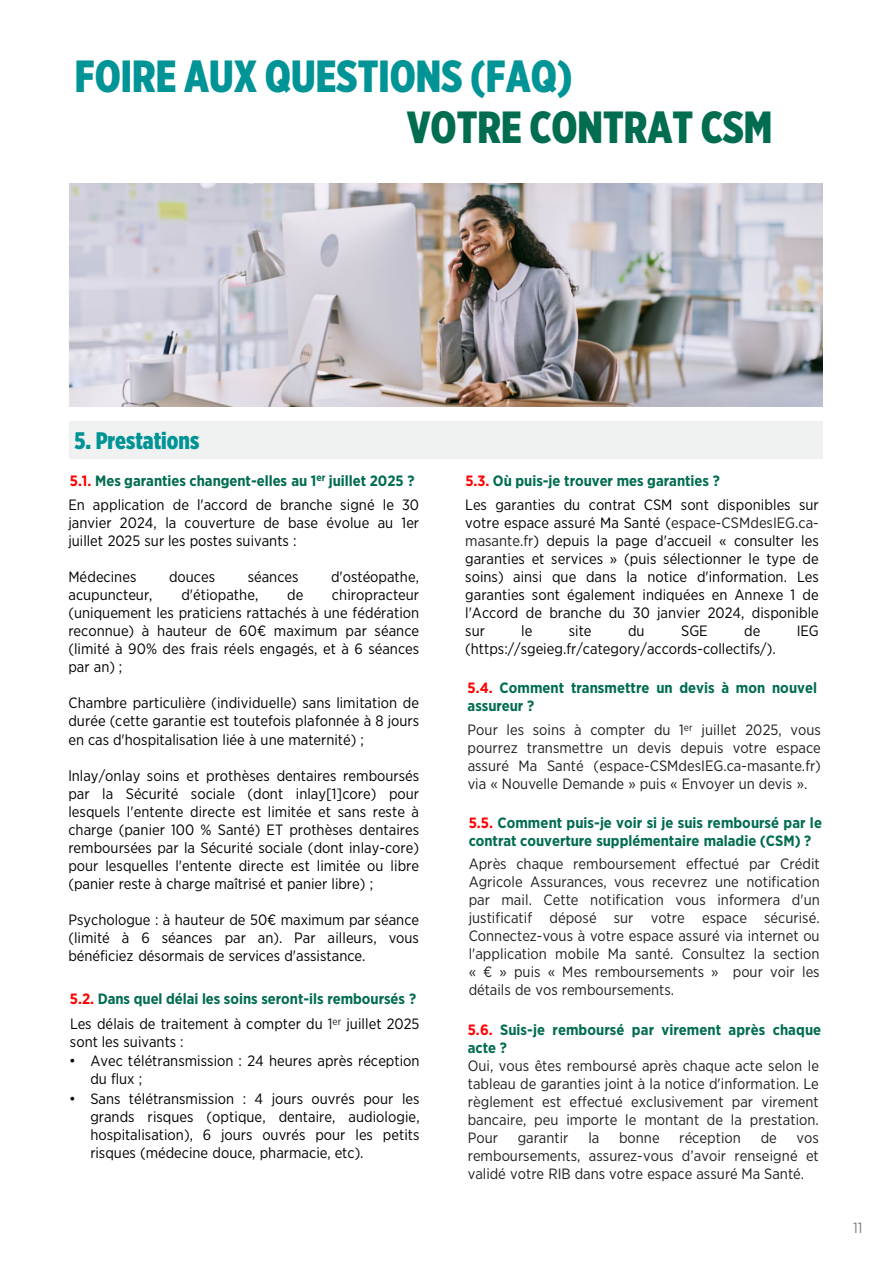
<style>
.page{position:relative;width:893px;height:1264px;background:#fff}
.page>*{position:absolute;margin:0;border:0;box-sizing:border-box;transform-origin:0 0}
.t1{font:900 45px "Gotham X Narrow";color:#009496}
.t2{font:900 45px "Gotham X Narrow";color:#006c50}
.t3{font:900 24px "Gotham X Narrow";color:#009496}
.t4{font:15px/18px "Gotham Narrow";color:#000;text-align:justify}
.t5{font:15px/18px "Gotham Narrow";color:#221f1f;text-align:justify}
.t6{font:700 15px/18px "Gotham Narrow";color:#006c50}
.t7{font:15px "Gotham Narrow";color:#7f7f7f}
.s1{color:#f00}
.s2{color:#221f1f}
.s3{font-family:"Arial"}
</style>
<div class="page">
<div style="left:69px;top:421px;width:753px;height:38px;background:#f0f1f1"></div>
<img style="left:68px;top:184px;width:754px;height:223px">
<p class="t1" style="left:75px;top:48px;width:499px">FOIRE AUX QUESTIONS (FAQ)</p>
<p class="t2" style="left:406px;top:99px;width:367px">VOTRE CONTRAT CSM</p>
<p class="t3" style="left:74px;top:426px;width:126px">5. Prestations</p>
<p class="t6" style="left:70px;top:471px;width:346px"><span class="s1">5.1.</span> Mes garanties changent-elles au 1<sup>er</sup> juillet 2025 ?</p>
<p class="t4" style="left:68px;top:496px;width:352px">En application de l'accord de branche signé le 30 janvier 2024, la couverture de base évolue au 1er juillet 2025 sur les postes suivants :</p>
<p class="t4" style="left:68px;top:568px;width:69px">Médecines</p>
<p class="t4" style="left:169px;top:568px;width:47px">douces</p>
<p class="t4" style="left:248px;top:568px;width:52px">séances</p>
<p class="t4" style="left:331px;top:568px;width:89px">d'ostéopathe,</p>
<p class="t4" style="left:68px;top:586px;width:86px">acupuncteur,</p>
<p class="t4" style="left:181px;top:586px;width:78px">d'étiopathe,</p>
<p class="t4" style="left:287px;top:586px;width:18px">de</p>
<p class="t4" style="left:68px;top:586px;width:352px;text-indent:263px">chiropracteur (uniquement les praticiens rattachés à une fédération reconnue) à hauteur de 60€ maximum par séance (limité à 90% des frais réels engagés, et à 6 séances par an) ;</p>
<p class="t4" style="left:68px;top:694px;width:352px">Chambre particulière (individuelle) sans limitation de durée (cette garantie est toutefois plafonnée à 8 jours en cas d'hospitalisation liée à une maternité) ;</p>
<p class="t4" style="left:68px;top:766px;width:352px">lnlay/onlay soins et prothèses dentaires remboursés par la Sécurité sociale (dont inlay[1]core) pour lesquels l'entente directe est limitée et sans reste à charge (panier 100 % Santé) ET prothèses dentaires remboursées par la Sécurité sociale (dont inlay-core) pour lesquelles l'entente directe est limitée ou libre (panier reste à charge maîtrisé et panier libre) ;</p>
<p class="t4" style="left:68px;top:910px;width:352px">Psychologue : à hauteur de 50€ maximum par séance (limité à 6 séances par an). Par ailleurs, vous bénéficiez désormais de services d'assistance.</p>
<p class="t6" style="left:70px;top:989px;width:348px"><span class="s1">5.2.</span> Dans quel délai les soins seront-ils remboursés ?</p>
<p class="t4" style="left:70px;top:1014px;width:351px">Les délais de traitement à compter du <span class="s2">1</span><sup>er</sup> juillet 2025 sont les suivants :</p>
<p class="t4" style="left:90px;top:1052px;width:330px;text-indent:-20px"><span class="s3">•</span> Avec télétransmission : 24 heures après réception du flux ;</p>
<p class="t4" style="left:90px;top:1089px;width:331px;text-indent:-20px"><span class="s3">•</span> Sans télétransmission : 4 jours ouvrés pour les grands risques (optique, dentaire, audiologie, hospitalisation), 6 jours ouvrés pour les petits risques (médecine douce, pharmacie, etc).</p>
<p class="t6" style="left:465px;top:472px;width:256px"><span class="s1">5.3.</span> Où puis-je trouver mes garanties ?</p>
<p class="t4" style="left:465px;top:495px;width:355px">Les garanties du contrat CSM sont disponibles sur votre espace assuré Ma Santé (<span class="s2">espace-CSMdesIEG.ca&shy;masante.fr</span>) depuis la page d'accueil « consulter les garanties et services » (puis sélectionner le type de soins) ainsi que dans la notice d'information. Les garanties sont également indiquées en Annexe 1 de l'Accord de branche du 30 janvier 2024, disponible sur</p>
<p class="t4" style="left:521px;top:621px;width:13px">le</p>
<p class="t4" style="left:568px;top:621px;width:24px">site</p>
<p class="t4" style="left:628px;top:621px;width:18px">du</p>
<p class="t4" style="left:681px;top:621px;width:28px">SGE</p>
<p class="t4" style="left:744px;top:621px;width:18px">de</p>
<p class="t4" style="left:796px;top:621px;width:24px">IEG</p>
<p class="t4" style="left:465px;top:639px;width:312px">(https://sgeieg.fr/category/accords-collectifs/).</p>
<p class="t6" style="left:467px;top:678px;width:351px"><span class="s1">5.4.</span> Comment transmettre un devis à mon nouvel assureur ?</p>
<p class="t5" style="left:467px;top:721px;width:355px">Pour les soins à compter du 1<sup>er</sup> juillet 2025, vous pourrez transmettre un devis depuis votre espace assuré Ma Santé (espace-CSMdesIEG.ca-masante.fr) via « Nouvelle Demande » puis « Envoyer un devis ».</p>
<p class="t6" style="left:468px;top:813px;width:355px"><span class="s1">5.5.</span> Comment puis-je voir si je suis remboursé par le contrat couverture supplémentaire maladie (CSM) ?</p>
<p class="t5" style="left:468px;top:854px;width:352px">Après chaque remboursement effectué par Crédit Agricole Assurances, vous recevrez une notification par mail. Cette notification vous informera d'un justificatif déposé sur votre espace sécurisé.<br>Connectez-vous à votre espace assuré via internet ou l'application mobile Ma santé. Consultez la section « € » puis « Mes remboursements » pour voir les détails de vos remboursements.</p>
<p class="t6" style="left:468px;top:1020px;width:355px"><span class="s1">5.6.</span> Suis-je remboursé par virement après chaque acte ?</p>
<p class="t5" style="left:468px;top:1056px;width:352px">Oui, vous êtes remboursé après chaque acte selon le tableau de garanties joint à la notice d'information. Le règlement est effectué exclusivement par virement bancaire, peu importe le montant de la prestation.<br>Pour</p>
<p class="t5" style="left:517px;top:1128px;width:52px">garantir</p>
<p class="t5" style="left:588px;top:1128px;width:12px">la</p>
<p class="t5" style="left:619px;top:1128px;width:42px">bonne</p>
<p class="t5" style="left:679px;top:1128px;width:63px">réception</p>
<p class="t5" style="left:760px;top:1128px;width:18px">de</p>
<p class="t5" style="left:468px;top:1128px;width:352px;text-indent:329px">vos remboursements, assurez-vous d’avoir renseigné et validé votre RIB dans votre espace assuré Ma Santé.</p>
<p class="t7" style="left:853px;top:1218px;width:11px">11</p>
</div>
